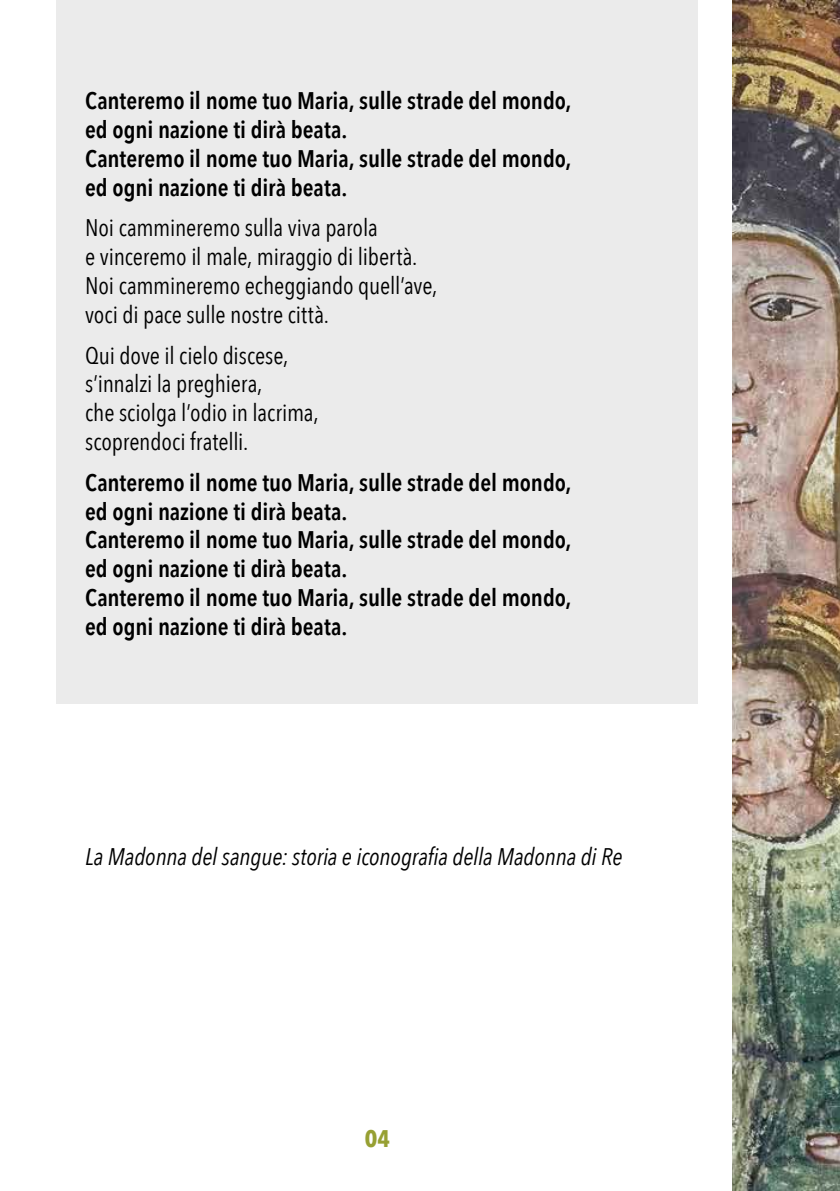
<style>
.page{position:relative;width:840px;height:1191px;background:#fff}
.page>*{position:absolute;margin:0;border:0;box-sizing:border-box;transform-origin:0 0}
.t1{font:600 24px/28.8px "Avenir Next Condensed";letter-spacing:-.005em;color:#000}
.t2{font:24px/28.8px "Avenir Next Condensed";letter-spacing:-.005em;color:#000}
.t3{font:italic 24px "Avenir Next Condensed";letter-spacing:-.005em;color:#000}
.t4{font:700 24px "Avenir Next Condensed";color:#97a033}
</style>
<div class="page">
<div style="left:57px;top:0;width:640px;height:703px;background:#ebebeb"></div>
<img style="left:732px;top:0;width:107px;height:1190px">
<p class="t1" style="left:85px;top:86px;width:487px">Canteremo il nome tuo Maria, sulle strade del mondo, ed ogni nazione ti dirà beata.<br>Canteremo il nome tuo Maria, sulle strade del mondo, ed ogni nazione ti dirà beata.</p>
<p class="t2" style="left:85px;top:212px;width:353px">Noi cammineremo sulla viva parola<br>e vinceremo il male, miraggio di libertà.<br>Noi cammineremo echeggiando quell’ave, voci di pace sulle nostre città.</p>
<p class="t2" style="left:85px;top:340px;width:235px">Qui dove il cielo discese, s’innalzi la preghiera,<br>che sciolga l’odio in lacrima, scoprendoci fratelli.</p>
<p class="t1" style="left:85px;top:467px;width:487px">Canteremo il nome tuo Maria, sulle strade del mondo, ed ogni nazione ti dirà beata.<br>Canteremo il nome tuo Maria, sulle strade del mondo, ed ogni nazione ti dirà beata.<br>Canteremo il nome tuo Maria, sulle strade del mondo, ed ogni nazione ti dirà beata.</p>
<p class="t3" style="left:85px;top:842px;width:538px">La Madonna del sangue: storia e iconografia della Madonna di Re</p>
<p class="t4" style="left:364px;top:1123px;width:27px">04</p>
</div>
